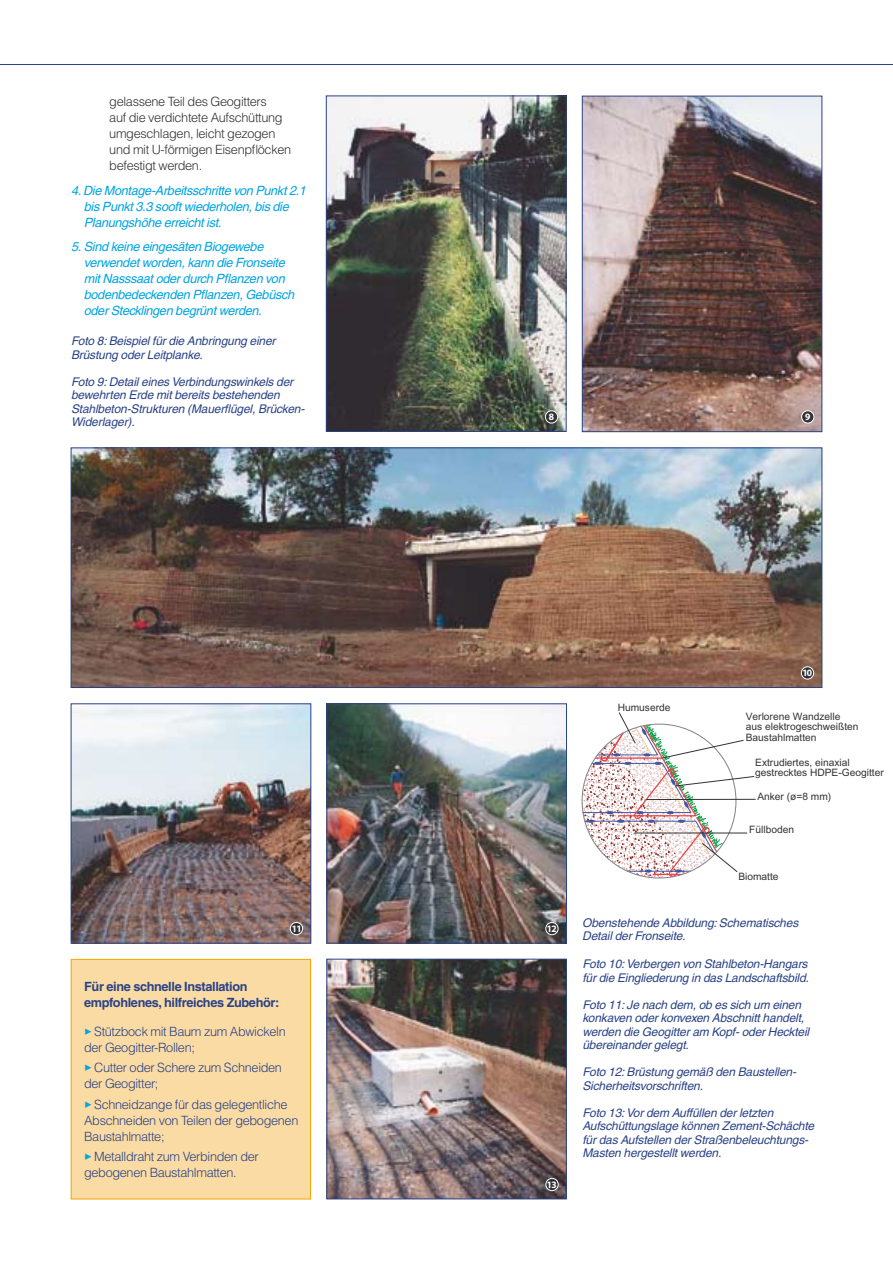
<style>
.page{position:relative;width:893px;height:1263px;background:#fff}
.page>*{position:absolute;margin:0;border:0;box-sizing:border-box;transform-origin:0 0}
.t1{font:italic 12.75px/16px "Helvetica";letter-spacing:-.03em;color:#00a5e3}
.t2{font:300 12.75px/16px "Helvetica";letter-spacing:-.03em;color:#2a4387}
.t3{font:300 12.75px/16px "Helvetica";letter-spacing:-.03em;color:#323235}
.t4{font:700 12.75px/16px "Helvetica";letter-spacing:-.03em;color:#2a4387}
.t5{font:italic 12px/13.5px "Helvetica";letter-spacing:-.015em;color:#2a4387}
.t6{font:10.2px/10.2px "Arial";color:#323235}
.t7{font:9.75px "Myriad Headline";letter-spacing:-.075em;color:#fff}
.s1{font-family:"FF Dingbests";font-weight:400;color:#00a5e3}
</style>
<div class="page">
<hr style="left:0;top:64px;width:893px;height:1px;background:#2a4387">
<img style="left:328px;top:98px;width:236px;height:332px">
<div style="left:326px;top:96px;width:240px;height:336px;border:1px solid #2a4387"></div>
<img style="left:329px;top:706px;width:236px;height:235px">
<div style="left:327px;top:704px;width:240px;height:239px;border:1px solid #2a4387"></div>
<img style="left:584px;top:98px;width:236px;height:332px">
<div style="left:582px;top:96px;width:240px;height:336px;border:1px solid #2a4387"></div>
<img style="left:73px;top:450px;width:747px;height:236px">
<div style="left:71px;top:448px;width:751px;height:240px;border:1px solid #2a4387"></div>
<img style="left:329px;top:961px;width:236px;height:236px">
<div style="left:327px;top:959px;width:240px;height:240px;border:1px solid #2a4387"></div>
<img style="left:73px;top:706px;width:236px;height:235px">
<div style="left:71px;top:704px;width:240px;height:239px;border:1px solid #2a4387"></div>
<div style="left:71px;top:959px;width:239px;height:240px;background:#fbdba4"></div>
<div style="left:71px;top:959px;width:240px;height:240px;border:1px solid #f5a600"></div>
<svg style="left:582px;top:712px;width:173px;height:167px"></svg>
<hr style="left:635px;top:833px;width:112px;height:1px;background:#323235">
<div style="left:545px;top:411px;width:13px;height:12px;background:#323235;border-radius:50%"></div>
<div style="left:545px;top:410px;width:13px;height:13px;border:1px solid #fff;border-radius:50%"></div>
<div style="left:802px;top:411px;width:12px;height:12px;background:#323235;border-radius:50%"></div>
<div style="left:801px;top:410px;width:13px;height:13px;border:1px solid #fff;border-radius:50%"></div>
<div style="left:801px;top:667px;width:13px;height:12px;background:#323235;border-radius:50%"></div>
<div style="left:801px;top:666px;width:13px;height:13px;border:1px solid #fff;border-radius:50%"></div>
<div style="left:290px;top:922px;width:13px;height:13px;background:#323235;border-radius:50%"></div>
<div style="left:290px;top:922px;width:13px;height:13px;border:1px solid #fff;border-radius:50%"></div>
<div style="left:546px;top:1178px;width:12px;height:13px;background:#323235;border-radius:50%"></div>
<div style="left:546px;top:1178px;width:12px;height:13px;border:1px solid #fff;border-radius:50%"></div>
<div style="left:546px;top:922px;width:12px;height:13px;background:#323235;border-radius:50%"></div>
<div style="left:546px;top:922px;width:12px;height:13px;border:1px solid #fff;border-radius:50%"></div>
<p class="t3" style="left:109px;top:93px;width:183px">gelassene Teil des Geogitters<br>auf die verdichtete Aufschüttung umgeschlagen, leicht gezogen und mit U-förmigen Eisenpflöcken befestigt werden.</p>
<p class="t1" style="left:84px;top:182px;width:224px;text-indent:-13px">4. Die Montage-Arbeitsschritte von Punkt 2.1 bis Punkt 3.3 sooft wiederholen, bis die<br>Planungshöhe erreicht ist.</p>
<p class="t1" style="left:84px;top:239px;width:212px;text-indent:-13px">5. Sind keine eingesäten Biogewebe verwendet worden, kann die Fronseite mit Nasssaat oder durch Pflanzen von bodenbedeckenden Pflanzen, Gebüsch oder Stecklingen begrünt werden.</p>
<p class="t5" style="left:71px;top:334px;width:206px">Foto 8: Beispiel für die Anbringung einer<br>Brüstung oder Leitplanke.</p>
<p class="t5" style="left:71px;top:375px;width:234px">Foto 9: Detail eines Verbindungswinkels der bewehrten Erde mit bereits bestehenden Stahlbeton-Strukturen (Mauerflügel, Brücken-Widerlager).</p>
<p class="t7" style="left:292px;top:923px;width:11px">11</p>
<p class="t4" style="left:84px;top:978px;width:197px">Für eine schnelle Installation empfohlenes, hilfreiches Zubehör:</p>
<p class="t2" style="left:84px;top:1023px;width:203px"><span class="s1">&gt;</span> Stützbock mit Baum zum Abwickeln der Geogitter-Rollen;</p>
<p class="t2" style="left:84px;top:1059px;width:199px"><span class="s1">&gt;</span> Cutter oder Schere zum Schneiden der Geogitter;</p>
<p class="t2" style="left:84px;top:1096px;width:216px"><span class="s1">&gt;</span> Schneidzange für das gelegentliche<br>Abschneiden von Teilen der gebogenen<br>Baustahlmatte;</p>
<p class="t2" style="left:84px;top:1148px;width:176px"><span class="s1">&gt;</span> Metalldraht zum Verbinden der gebogenen Baustahlmatten.</p>
<p class="t7" style="left:549px;top:412px;width:7px">8</p>
<p class="t7" style="left:805px;top:412px;width:7px">9</p>
<p class="t7" style="left:547px;top:923px;width:11px">12</p>
<p class="t7" style="left:547px;top:1179px;width:11px">13</p>
<p class="t6" style="left:618px;top:703px;width:54px">Humuserde</p>
<p class="t7" style="left:802px;top:668px;width:11px">10</p>
<p class="t6" style="left:746px;top:712px;width:114px">Verlorene Wandzelle aus elektrogeschweißten<br>Baustahlmatten</p>
<p class="t6" style="left:755px;top:758px;width:130px">Extrudiertes, einaxial gestrecktes HDPE-Geogitter</p>
<p class="t6" style="left:757px;top:791px;width:75px">Anker (ø=8 mm)</p>
<p class="t6" style="left:749px;top:824px;width:46px">Füllboden</p>
<p class="t6" style="left:738px;top:871px;width:42px">Biomatte</p>
<p class="t5" style="left:582px;top:916px;width:218px">Obenstehende Abbildung: Schematisches<br>Detail der Fronseite.</p>
<p class="t5" style="left:582px;top:957px;width:228px">Foto 10: Verbergen von Stahlbeton-Hangars für die Eingliederung in das Landschaftsbild.</p>
<p class="t5" style="left:582px;top:998px;width:228px">Foto 11: Je nach dem, ob es sich um einen konkaven oder konvexen Abschnitt handelt, werden die Geogitter am Kopf- oder Heckteil übereinander gelegt.</p>
<p class="t5" style="left:582px;top:1065px;width:215px">Foto 12: Brüstung gemäß den Baustellen-<br>Sicherheitsvorschriften.</p>
<p class="t5" style="left:582px;top:1106px;width:233px">Foto 13: Vor dem Auffüllen der letzten Aufschüttungslage können Zement-Schächte für das Aufstellen der Straßenbeleuchtungs-Masten hergestellt werden.</p>
</div>
